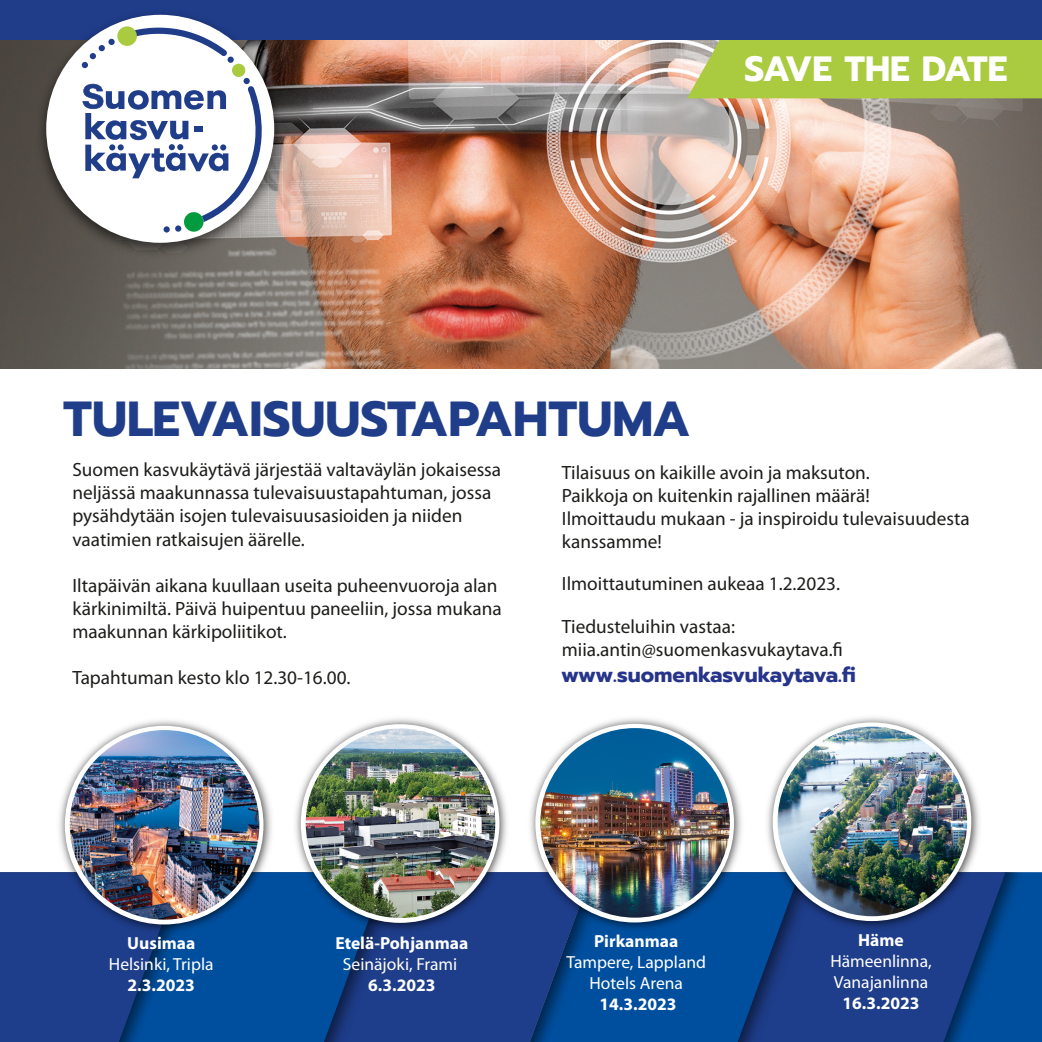
<style>
.page{position:relative;width:1042px;height:1042px;background:#fff}
.page>*{position:absolute;margin:0;border:0;box-sizing:border-box;transform-origin:0 0}
.t1{font:700 49px "Prompt";color:#203d8a}
.t2{font:700 35px "Prompt";letter-spacing:-.02em;color:#fff}
.t3{font:700 21px "Prompt";letter-spacing:-.015em;color:#27348b}
.t4{font:19.25px/23.1px "Myriad Pro";color:#1d1d1b}
.t5{font:17.5px/21px "Myriad Pro";color:#fff}
.t6{font:700 17.5px "Myriad Pro";color:#fff}
</style>
<div class="page">
<div style="left:1005px;top:872px;width:37px;height:170px;background:#004f9f"></div>
<svg style="left:872px;top:872px;width:133px;height:170px;background:#143f8a"></svg>
<div style="left:800px;top:934px;width:72px;height:108px;background:#1e3d8a"></div>
<svg style="left:664px;top:872px;width:136px;height:170px;background:#084794"></svg>
<div style="left:592px;top:936px;width:72px;height:106px;background:#004f9f"></div>
<svg style="left:458px;top:872px;width:134px;height:170px;background:#15408b"></svg>
<div style="left:386px;top:936px;width:72px;height:106px;background:#1e3d8a"></div>
<svg style="left:253px;top:872px;width:133px;height:170px;background:#084794"></svg>
<div style="left:181px;top:938px;width:72px;height:104px;background:#004f9f"></div>
<svg style="left:0;top:872px;width:181px;height:170px;background:#183f8b"></svg>
<img style="left:0;top:39px;width:1042px;height:329px">
<div style="left:687px;top:40px;width:355px;height:58px;background:#aaca3f"></div>
<div style="left:0;top:0;width:1042px;height:39px;background:#203d8a"></div>
<img style="left:54px;top:720px;width:223px;height:218px">
<svg style="left:65px;top:726px;width:198px;height:198px"></svg>
<img style="left:70px;top:730px;width:189px;height:189px;border-radius:95px">
<img style="left:289px;top:718px;width:224px;height:218px">
<div style="left:301px;top:724px;width:198px;height:199px;background:#fff;border-radius:50%"></div>
<img style="left:306px;top:728px;width:189px;height:190px;border-radius:95px">
<img style="left:524px;top:718px;width:224px;height:218px">
<div style="left:535px;top:724px;width:199px;height:198px;background:#fff;border-radius:50%"></div>
<img style="left:540px;top:728px;width:190px;height:189px;border-radius:95px">
<img style="left:761px;top:717px;width:224px;height:217px">
<svg style="left:772px;top:722px;width:199px;height:199px"></svg>
<img style="left:777px;top:726px;width:190px;height:190px;border-radius:95px">
<img style="left:31px;top:13px;width:258px;height:250px">
<div style="left:46px;top:15px;width:228px;height:228px;background:#fff;border-radius:50%"></div>
<div style="left:232px;top:64px;width:13px;height:13px;background:#aaca3f;border-radius:50%"></div>
<svg style="left:82px;top:45px;width:23px;height:23px"></svg>
<div style="left:108px;top:39px;width:7px;height:6px;background:#203d8a;border-radius:50%"></div>
<div style="left:243px;top:78px;width:7px;height:6px;background:#203d8a;border-radius:50%"></div>
<svg style="left:118px;top:26px;width:116px;height:37px"></svg>
<div style="left:117px;top:26px;width:20px;height:20px;background:#aaca3f;border-radius:50%"></div>
<svg style="left:82px;top:84px;width:188px;height:148px"></svg>
<h2 class="t2" style="left:744px;top:42px;width:265px">SAVE THE DATE</h2>
<h1 class="t1" style="left:63px;top:382px;width:629px">TULEVAISUUSTAPAHTUMA</h1>
<p class="t4" style="left:72px;top:459px;width:430px">Suomen kasvukäytävä järjestää valtaväylän jokaisessa neljässä maakunnassa tulevaisuustapahtuman, jossa pysähdytään isojen tulevaisuusasioiden ja niiden vaatimien ratkaisujen äärelle.</p>
<p class="t4" style="left:72px;top:574px;width:431px">Iltapäivän aikana kuullaan useita puheenvuoroja alan kärkinimiltä. Päivä huipentuu paneeliin, jossa mukana maakunnan kärkipoliitikot.</p>
<p class="t4" style="left:72px;top:666px;width:280px">Tapahtuman kesto klo 12.30-16.00.</p>
<p class="t4" style="left:562px;top:461px;width:409px">Tilaisuus on kaikille avoin ja maksuton.<br>Paikkoja on kuitenkin rajallinen määrä!<br>Ilmoittaudu mukaan - ja inspiroidu tulevaisuudesta kanssamme!</p>
<p class="t4" style="left:562px;top:563px;width:280px;line-height:42.4px">Ilmoittautuminen aukeaa 1.2.2023.<br>Tiedusteluihin vastaa:</p>
<p class="t4" style="left:562px;top:638px;width:282px">miia.antin@suomenkasvukaytava.fi</p>
<p class="t3" style="left:561px;top:659px;width:296px">www.suomenkasvukaytava.fi</p>
<p class="t6" style="left:127px;top:933px;width:70px">Uusimaa</p>
<p class="t5" style="left:109px;top:953px;width:106px">Helsinki, Tripla</p>
<p class="t6" style="left:128px;top:975px;width:69px">2.3.2023</p>
<p class="t6" style="left:335px;top:933px;width:134px">Etelä-Pohjanmaa</p>
<p class="t5" style="left:343px;top:954px;width:116px">Seinäjoki, Frami</p>
<p class="t6" style="left:368px;top:975px;width:69px">6.3.2023</p>
<p class="t6" style="left:594px;top:931px;width:86px">Pirkanmaa</p>
<p class="t5" style="left:566px;top:952px;width:141px;text-align:center">Tampere, Lappland<br>Hotels Arena</p>
<p class="t6" style="left:599px;top:994px;width:79px">14.3.2023</p>
<p class="t6" style="left:858px;top:930px;width:47px">Häme</p>
<p class="t5" style="left:830px;top:950px;width:103px">Hämeenlinna,<br>Vanajanlinna</p>
<p class="t6" style="left:842px;top:993px;width:79px">16.3.2023</p>
</div>
